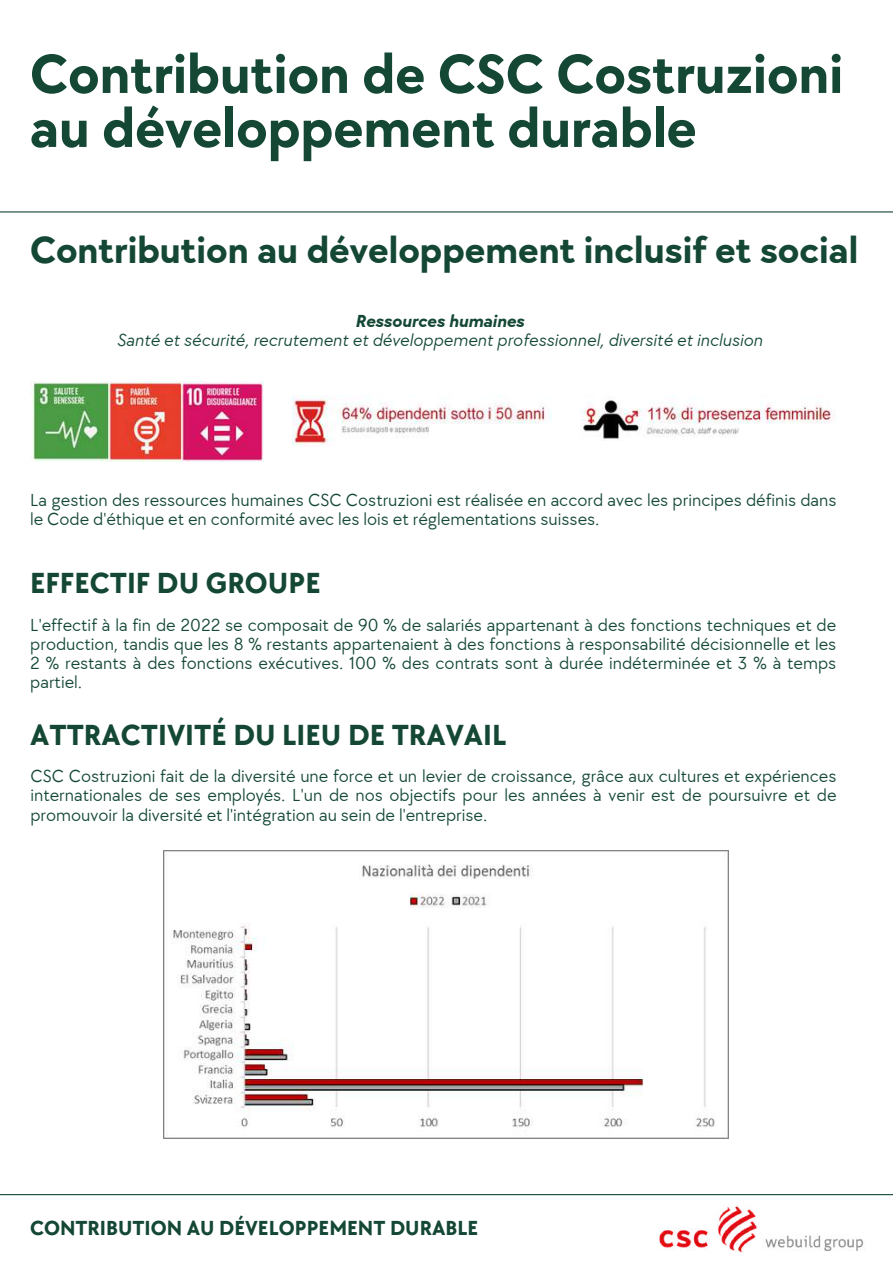
<style>
.page{position:relative;width:893px;height:1264px;background:#fff}
.page>*{position:absolute;margin:0;border:0;box-sizing:border-box;transform-origin:0 0}
.t1{font:700 57px/54px "TT Chocolates";color:#144835}
.t2{font:700 39px "TT Chocolates";color:#144835}
.t3{font:700 30px "TT Chocolates";color:#144835}
.t4{font:700 21px "TT Chocolates";color:#144835}
.t5{font:18px/19px "TT Chocolates";color:#144835;text-align:justify}
.t6{font:italic 18px "TT Chocolates";color:#144835}
.t7{font:italic 700 18px "TT Chocolates";color:#144835}
</style>
<div class="page">
<hr style="left:0;top:1193px;width:892px;height:2px;background:#144835">
<img style="left:31px;top:381px;width:233px;height:80px">
<img style="left:293px;top:395px;width:258px;height:52px">
<img style="left:580px;top:395px;width:256px;height:44px">
<img style="left:164px;top:850px;width:564px;height:288px">
<img style="left:629px;top:1135px;width:263px;height:118px">
<hr style="left:0;top:211px;width:892px;height:1px;background:#144835">
<h1 class="t1" style="left:30px;top:49px;width:814px">Contribution de CSC Costruzioni au développement durable</h1>
<h2 class="t2" style="left:30px;top:228px;width:829px">Contribution au développement inclusif et social</h2>
<p class="t7" style="left:355px;top:311px;width:170px">Ressources humaines</p>
<p class="t6" style="left:117px;top:330px;width:647px">Santé et sécurité, recrutement et développement professionnel, diversité et inclusion</p>
<p class="t5" style="left:30px;top:490px;width:808px">La gestion des ressources humaines CSC Costruzioni est réalisée en accord avec les principes définis dans le Code d'éthique et en conformité avec les lois et réglementations suisses.</p>
<h3 class="t3" style="left:30px;top:566px;width:292px">EFFECTIF DU GROUPE</h3>
<p class="t5" style="left:30px;top:615px;width:807px">L'effectif à la fin de 2022 se composait de 90 % de salariés appartenant à des fonctions techniques et de production, tandis que les 8 % restants appartenaient à des fonctions à responsabilité décisionnelle et les 2 % restants à des fonctions exécutives. 100 % des contrats sont à durée indéterminée et 3 % à temps partiel.</p>
<h3 class="t3" style="left:30px;top:718px;width:478px">ATTRACTIVITÉ DU LIEU DE TRAVAIL</h3>
<p class="t5" style="left:30px;top:767px;width:807px">CSC Costruzioni fait de la diversité une force et un levier de croissance, grâce aux cultures et expériences internationales de ses employés. L'un de nos objectifs pour les années à venir est de poursuivre et de promouvoir la diversité et l'intégration au sein de l'entreprise.</p>
<p class="t4" style="left:30px;top:1215px;width:450px">CONTRIBUTION AU DÉVELOPPEMENT DURABLE</p>
</div>
